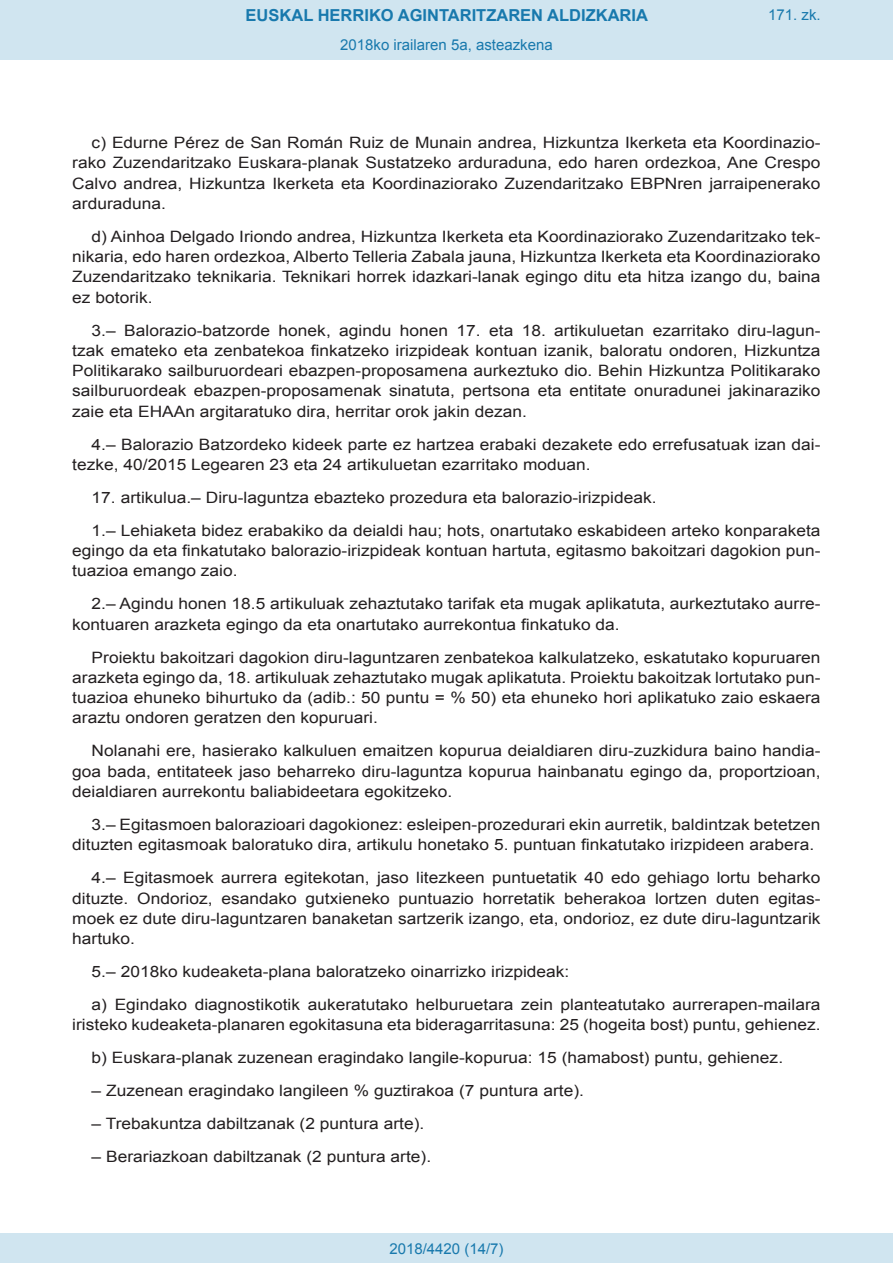
<style>
.page{position:relative;width:893px;height:1263px;background:#fff}
.page>*{position:absolute;margin:0;border:0;box-sizing:border-box;transform-origin:0 0}
.t1{font:700 16.5px "Arial";color:#1879ad}
.BOPVDetalle{font:15.6px/20.2px "Arial";color:#231f20;text-align:justify;scale:1.11 1}
.Paginacion_Centro{font:15px "Arial";color:#1879ad}
</style>
<div class="page">
<div style="left:0;top:0;width:893px;height:60px;background:#d0e5f0"></div>
<div style="left:0;top:1233px;width:893px;height:30px;background:#d0e5f0"></div>
<p class="t1" style="left:246px;top:4px;width:404px">EUSKAL HERRIKO AGINTARITZAREN ALDIZKARIA</p>
<p class="Paginacion_Centro" style="left:340px;top:35px;width:214px">2018ko irailaren 5a, asteazkena</p>
<p class="Paginacion_Centro" style="left:768px;top:5px;width:54px">171. zk.</p>
<p class="BOPVDetalle" style="left:72px;top:133px;width:676px;text-indent:19px">c) Edurne Pérez de San Román Ruiz de Munain andrea, Hizkuntza Ikerketa eta Koordinazio&shy;rako Zuzendaritzako Euskara-planak Sustatzeko arduraduna, edo haren ordezkoa, Ane Crespo Calvo andrea, Hizkuntza Ikerketa eta Koordinaziorako Zuzendaritzako EBPNren jarraipenerako arduraduna.</p>
<p class="BOPVDetalle" style="left:72px;top:226px;width:676px;text-indent:19px">d) Ainhoa Delgado Iriondo andrea, Hizkuntza Ikerketa eta Koordinaziorako Zuzendaritzako tek&shy;nikaria, edo haren ordezkoa, Alberto Telleria Zabala jauna, Hizkuntza Ikerketa eta Koordinaziorako Zuzendaritzako teknikaria. Teknikari horrek idazkari-lanak egingo ditu eta hitza izango du, baina ez botorik.</p>
<p class="BOPVDetalle" style="left:72px;top:320px;width:676px;text-indent:19px">3.– Balorazio-batzorde honek, agindu honen 17. eta 18. artikuluetan ezarritako diru-lagun&shy;tzak emateko eta zenbatekoa finkatzeko irizpideak kontuan izanik, baloratu ondoren, Hizkuntza Politikarako sailburuordeari ebazpen-proposamena aurkeztuko dio. Behin Hizkuntza Politikarako sailburuordeak ebazpen-proposamenak sinatuta, pertsona eta entitate onuradunei jakinaraziko zaie eta EHAAn argitaratuko dira, herritar orok jakin dezan.</p>
<p class="BOPVDetalle" style="left:72px;top:434px;width:676px;text-indent:19px">4.– Balorazio Batzordeko kideek parte ez hartzea erabaki dezakete edo errefusatuak izan dai&shy;tezke, 40/2015 Legearen 23 eta 24 artikuluetan ezarritako moduan.</p>
<p class="BOPVDetalle" style="left:92px;top:487px;width:510px">17. artikulua.– Diru-laguntza ebazteko prozedura eta balorazio-irizpideak.</p>
<p class="BOPVDetalle" style="left:72px;top:520px;width:676px;text-indent:19px">1.– Lehiaketa bidez erabakiko da deialdi hau; hots, onartutako eskabideen arteko konparaketa egingo da eta finkatutako balorazio-irizpideak kontuan hartuta, egitasmo bakoitzari dagokion pun&shy;tuazioa emango zaio.</p>
<p class="BOPVDetalle" style="left:72px;top:594px;width:676px;text-indent:19px">2.– Agindu honen 18.5 artikuluak zehaztutako tarifak eta mugak aplikatuta, aurkeztutako aurre&shy;kontuaren arazketa egingo da eta onartutako aurrekontua finkatuko da.</p>
<p class="BOPVDetalle" style="left:72px;top:647px;width:676px;text-indent:19px">Proiektu bakoitzari dagokion diru-laguntzaren zenbatekoa kalkulatzeko, eskatutako kopuruaren arazketa egingo da, 18. artikuluak zehaztutako mugak aplikatuta. Proiektu bakoitzak lortutako pun&shy;tuazioa ehuneko bihurtuko da (adib.: 50 puntu = % 50) eta ehuneko hori aplikatuko zaio eskaera araztu ondoren geratzen den kopuruari.</p>
<p class="BOPVDetalle" style="left:72px;top:741px;width:676px;text-indent:19px">Nolanahi ere, hasierako kalkuluen emaitzen kopurua deialdiaren diru-zuzkidura baino handia&shy;goa bada, entitateek jaso beharreko diru-laguntza kopurua hainbanatu egingo da, proportzioan, deialdiaren aurrekontu baliabideetara egokitzeko.</p>
<p class="BOPVDetalle" style="left:72px;top:814px;width:676px;text-indent:19px">3.– Egitasmoen balorazioari dagokionez: esleipen-prozedurari ekin aurretik, baldintzak betetzen dituzten egitasmoak baloratuko dira, artikulu honetako 5. puntuan finkatutako irizpideen arabera.</p>
<p class="BOPVDetalle" style="left:72px;top:868px;width:676px;text-indent:19px">4.– Egitasmoek aurrera egitekotan, jaso litezkeen puntuetatik 40 edo gehiago lortu beharko dituzte. Ondorioz, esandako gutxieneko puntuazio horretatik beherakoa lortzen duten egitas&shy;moek ez dute diru-laguntzaren banaketan sartzerik izango, eta, ondorioz, ez dute diru-laguntzarik hartuko.</p>
<p class="BOPVDetalle" style="left:92px;top:961px;width:432px">5.– 2018ko kudeaketa-plana baloratzeko oinarrizko irizpideak:</p>
<p class="BOPVDetalle" style="left:72px;top:994px;width:676px;text-align:right">a) Egindako diagnostikotik aukeratutako helburuetara zein planteatutako aurrerapen-mailara iristeko kudeaketa-planaren egokitasuna eta bideragarritasuna: 25 (hogeita bost) puntu, gehienez.</p>
<p class="BOPVDetalle" style="left:92px;top:1048px;width:624px">b) Euskara-planak zuzenean eragindako langile-kopurua: 15 (hamabost) puntu, gehienez.</p>
<p class="BOPVDetalle" style="left:92px;top:1081px;width:445px">– Zuzenean eragindako langileen % guztirakoa (7 puntura arte).</p>
<p class="BOPVDetalle" style="left:92px;top:1114px;width:301px">– Trebakuntza dabiltzanak (2 puntura arte).</p>
<p class="BOPVDetalle" style="left:92px;top:1147px;width:307px">– Berariazkoan dabiltzanak (2 puntura arte).</p>
<p class="Paginacion_Centro" style="left:389px;top:1238px;width:116px">2018/4420 (14/7)</p>
</div>
